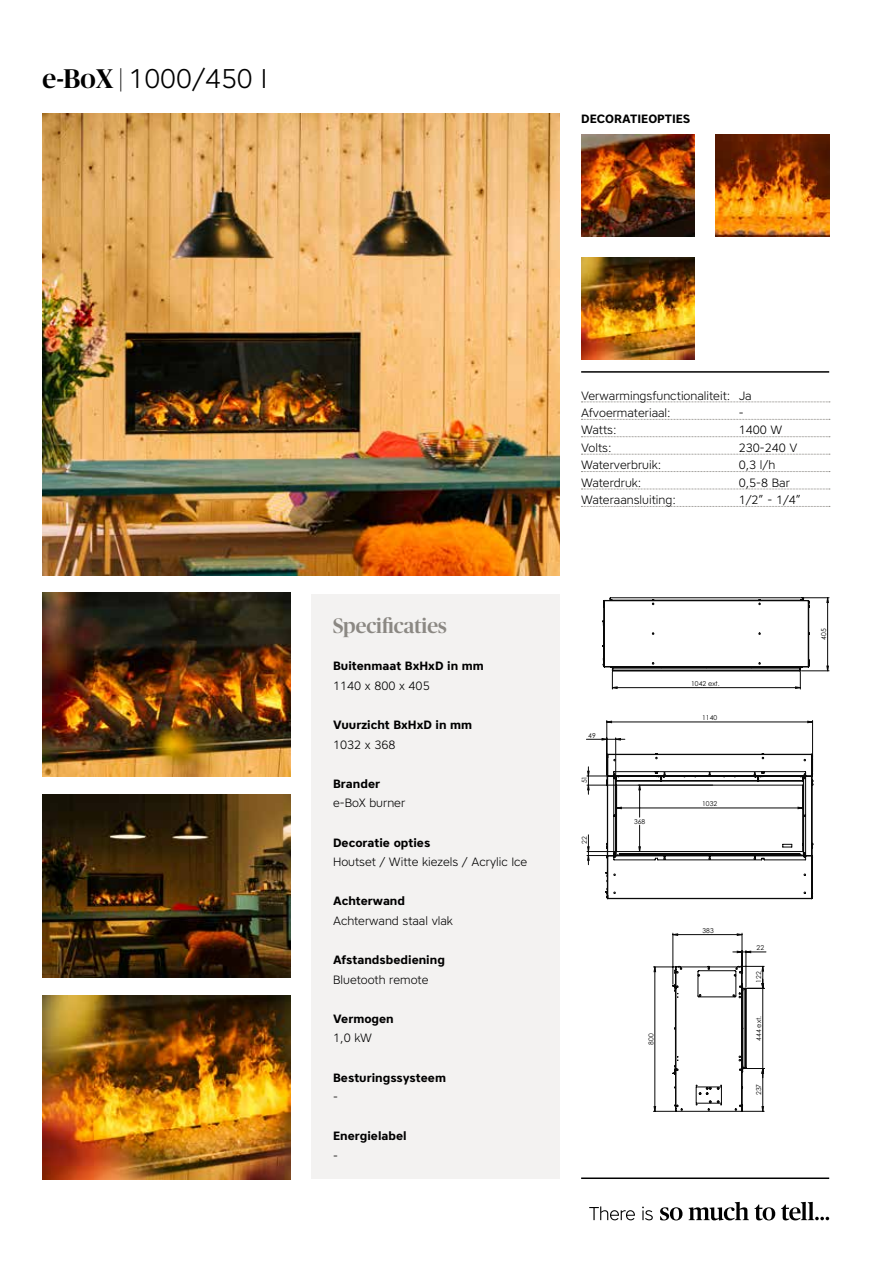
<style>
.page{position:relative;width:893px;height:1263px;background:#fff}
.page>*{position:absolute;margin:0;border:0;box-sizing:border-box;transform-origin:0 0}
.t1{font:300 27px "Core Sans A35";color:#000}
.t2{font:500 21px "Publico Banner";color:#8b8883}
.t3{font:300 12px/17.4px "Core Sans A35";color:#000}
.t4{font:700 12px "Core Sans A65";color:#000}
.t5{font:6.75px "Century Gothic";color:#090909}
.s1{font-family:"Publico Banner";font-weight:500}
</style>
<div class="page">
<hr style="left:581px;top:371px;width:248px;height:2px;background:#000">
<div style="left:312px;top:594px;width:248px;height:585px;background:#f3f2f1"></div>
<img style="left:43px;top:114px;width:517px;height:461px">
<img style="left:43px;top:593px;width:248px;height:184px">
<img style="left:43px;top:794px;width:248px;height:184px">
<img style="left:43px;top:995px;width:248px;height:184px">
<svg style="left:581px;top:402px;width:249px;height:1px"></svg>
<svg style="left:581px;top:419px;width:249px;height:1px"></svg>
<svg style="left:581px;top:436px;width:249px;height:1px"></svg>
<svg style="left:581px;top:454px;width:249px;height:1px"></svg>
<svg style="left:581px;top:471px;width:249px;height:1px"></svg>
<svg style="left:581px;top:489px;width:249px;height:1px"></svg>
<svg style="left:581px;top:506px;width:249px;height:1px"></svg>
<svg style="left:602px;top:597px;width:227px;height:92px"></svg>
<hr style="left:812px;top:720px;width:1px;height:52px;background:#090909">
<hr style="left:606px;top:720px;width:1px;height:52px;background:#090909">
<svg style="left:586px;top:721px;width:227px;height:178px"></svg>
<svg style="left:653px;top:933px;width:113px;height:179px"></svg>
<img style="left:581px;top:135px;width:113px;height:101px">
<img style="left:716px;top:135px;width:113px;height:101px">
<img style="left:581px;top:258px;width:113px;height:101px">
<hr style="left:581px;top:1177px;width:248px;height:2px;background:#000">
<svg style="left:589px;top:1202px;width:240px;height:18px"></svg>
<h1 class="t1" style="left:43px;top:61px;width:226px"><span class="s1">e-BoX |</span> 1000/450 I</h1>
<p class="t4" style="left:581px;top:110px;width:111px">DECORATIEOPTIES</p>
<h2 class="t2" style="left:333px;top:611px;width:115px">Specificaties</h2>
<p class="t4" style="left:333px;top:658px;width:152px">Buitenmaat BxHxD in mm</p>
<p class="t3" style="left:333px;top:677px;width:98px">1140 x 800 x 405</p>
<p class="t4" style="left:333px;top:717px;width:141px">Vuurzicht BxHxD in mm</p>
<p class="t3" style="left:333px;top:735px;width:64px">1032 x 368</p>
<p class="t4" style="left:333px;top:776px;width:48px">Brander</p>
<p class="t3" style="left:333px;top:794px;width:74px">e-BoX burner</p>
<p class="t4" style="left:333px;top:834px;width:99px">Decoratie opties</p>
<p class="t3" style="left:333px;top:853px;width:196px">Houtset / Witte kiezels / Acrylic Ice</p>
<p class="t4" style="left:333px;top:893px;width:73px">Achterwand</p>
<p class="t3" style="left:333px;top:912px;width:121px">Achterwand staal vlak</p>
<p class="t4" style="left:333px;top:952px;width:113px">Afstandsbediening</p>
<p class="t3" style="left:333px;top:970px;width:97px">Bluetooth remote</p>
<p class="t4" style="left:333px;top:1011px;width:62px">Vermogen</p>
<p class="t3" style="left:333px;top:1029px;width:40px">1,0 kW</p>
<p class="t4" style="left:333px;top:1069px;width:114px">Besturingssysteem</p>
<p class="t3" style="left:333px;top:1088px;width:6px">-</p>
<p class="t4" style="left:333px;top:1128px;width:75px">Energielabel</p>
<p class="t3" style="left:333px;top:1147px;width:6px">-</p>
<p class="t3" style="left:581px;top:386px;width:172px">Verwarmingsfunctionaliteit: Ja<br>Afvoermateriaal:</p>
<p class="t3" style="left:739px;top:404px;width:6px">-</p>
<p class="t3" style="left:581px;top:421px;width:37px">Watts:</p>
<p class="t3" style="left:739px;top:421px;width:45px">1400 W</p>
<p class="t3" style="left:581px;top:439px;width:32px">Volts:</p>
<p class="t3" style="left:739px;top:439px;width:60px">230-240 V</p>
<p class="t3" style="left:581px;top:456px;width:82px">Waterverbruik:</p>
<p class="t3" style="left:739px;top:456px;width:38px">0,3 l/h</p>
<p class="t3" style="left:581px;top:473px;width:62px">Waterdruk:</p>
<p class="t3" style="left:739px;top:473px;width:53px">0,5-8 Bar</p>
<p class="t3" style="left:581px;top:491px;width:96px">Wateraansluiting:</p>
<p class="t3" style="left:739px;top:491px;width:64px">1/2” - 1/4”</p>
<p class="t5" style="left:588px;top:731px;width:9px">49</p>
<p class="t5" style="left:580px;top:783px;width:9px;rotate:-90deg">51</p>
<p class="t5" style="left:580px;top:844px;width:9px;rotate:-90deg">22</p>
<p class="t5" style="left:634px;top:816px;width:13px">368</p>
<p class="t5" style="left:691px;top:679px;width:30px">1042 ext.</p>
<p class="t5" style="left:702px;top:713px;width:16px">1140</p>
<p class="t5" style="left:702px;top:799px;width:16px">1032</p>
<p class="t5" style="left:646px;top:1045px;width:13px;rotate:-90deg">800</p>
<p class="t5" style="left:702px;top:926px;width:13px">383</p>
<p class="t5" style="left:757px;top:943px;width:9px">22</p>
<p class="t5" style="left:754px;top:983px;width:13px;rotate:-90deg">122</p>
<p class="t5" style="left:754px;top:1041px;width:26px;rotate:-90deg">444 ext.</p>
<p class="t5" style="left:754px;top:1095px;width:13px;rotate:-90deg">237</p>
<p class="t5" style="left:819px;top:640px;width:13px;rotate:-90deg">405</p>
</div>
